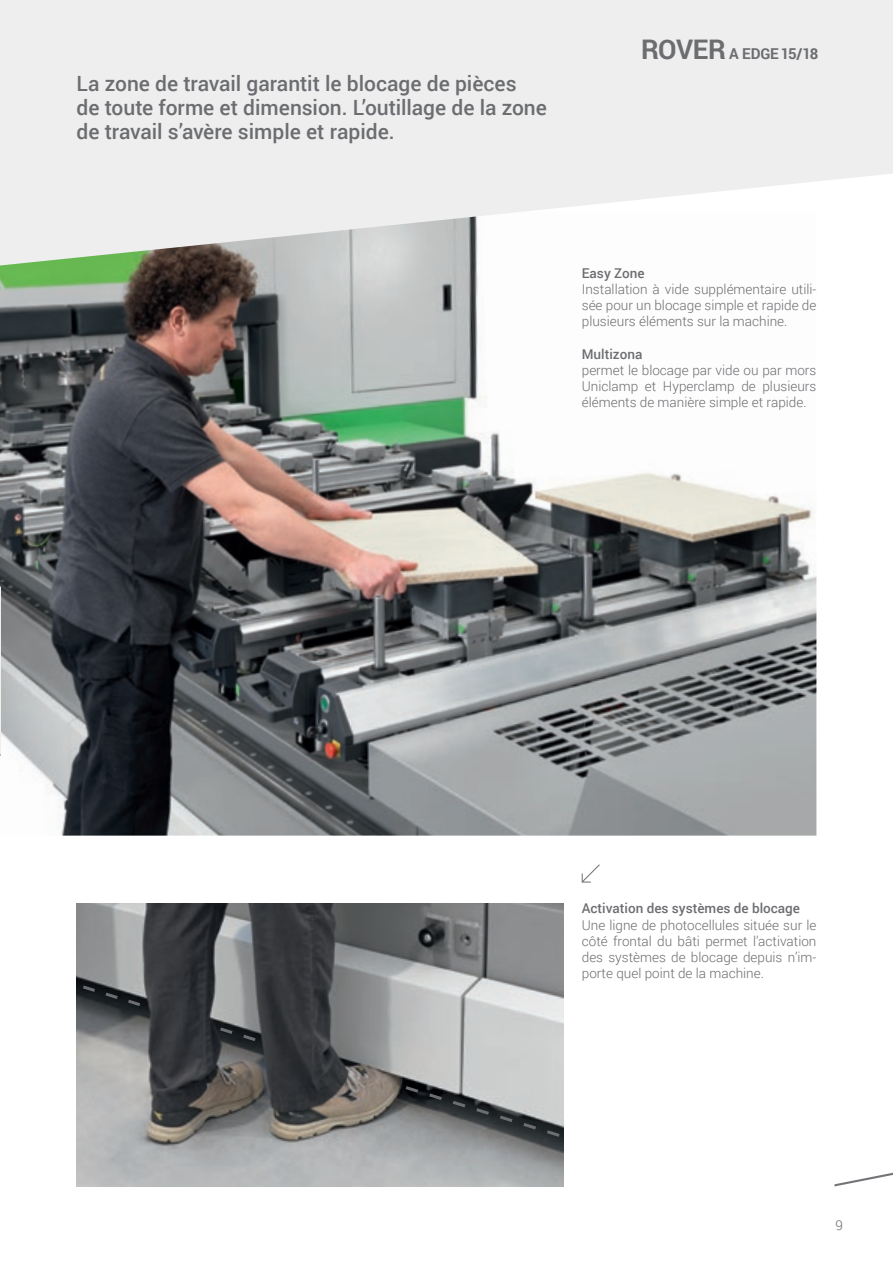
<style>
.page{position:relative;width:893px;height:1263px;background:#fff}
.page>*{position:absolute;margin:0;border:0;box-sizing:border-box;transform-origin:0 0}
.t1{font:500 21px/24px "Roboto";color:#6c6d70}
.t2{font:700 15px "Roboto";letter-spacing:-.01em;color:#6c6d70}
.t3{font:300 13.5px/16.2px "Roboto";color:#6c6d70;text-align:justify}
.t4{font:500 13.5px "Roboto";color:#6c6d70}
.s1{font-size:27px}
</style>
<div class="page">
<svg style="left:834px;top:1172px;width:59px;height:14px"></svg>
<img style="left:0;top:265px;width:816px;height:571px">
<svg style="left:0;top:0;width:893px;height:265px;background:#ececed"></svg>
<hr style="left:0;top:586px;width:1px;height:169px;background:#eeeeef">
<img style="left:77px;top:904px;width:487px;height:282px">
<svg style="left:402px;top:1084px;width:161px;height:55px;background:#76787a"></svg>
<svg style="left:80px;top:983px;width:64px;height:25px;background:#3e4244"></svg>
<svg style="left:217px;top:1025px;width:42px;height:18px"></svg>
<svg style="left:581px;top:864px;width:19px;height:19px"></svg>
<p class="t1" style="left:77px;top:71px;width:472px">La zone de travail garantit le blocage de pièces<br>de toute forme et dimension. L’outillage de la zone de travail s’avère simple et rapide.</p>
<p class="t2" style="left:641px;top:43px;width:179px"><span class="s1">ROVER</span> A EDGE 15/18</p>
<p class="t4" style="left:582px;top:263px;width:64px">Easy Zone</p>
<p class="t3" style="left:582px;top:280px;width:236px">Installation à vide supplémentaire utili&shy;sée pour un blocage simple et rapide de plusieurs éléments sur la machine.</p>
<p class="t4" style="left:582px;top:344px;width:62px">Multizona</p>
<p class="t3" style="left:582px;top:361px;width:236px">permet le blocage par vide ou par mors Uniclamp et Hyperclamp de plusieurs éléments de manière simple et rapide.</p>
<p class="t4" style="left:582px;top:899px;width:220px">Activation des systèmes de blocage</p>
<p class="t3" style="left:582px;top:916px;width:236px">Une ligne de photocellules située sur le côté frontal du bâti permet l’activation des systèmes de blocage depuis n’im&shy;porte quel point de la machine.</p>
<p class="t3" style="left:836px;top:1216px;width:9px">9</p>
</div>
